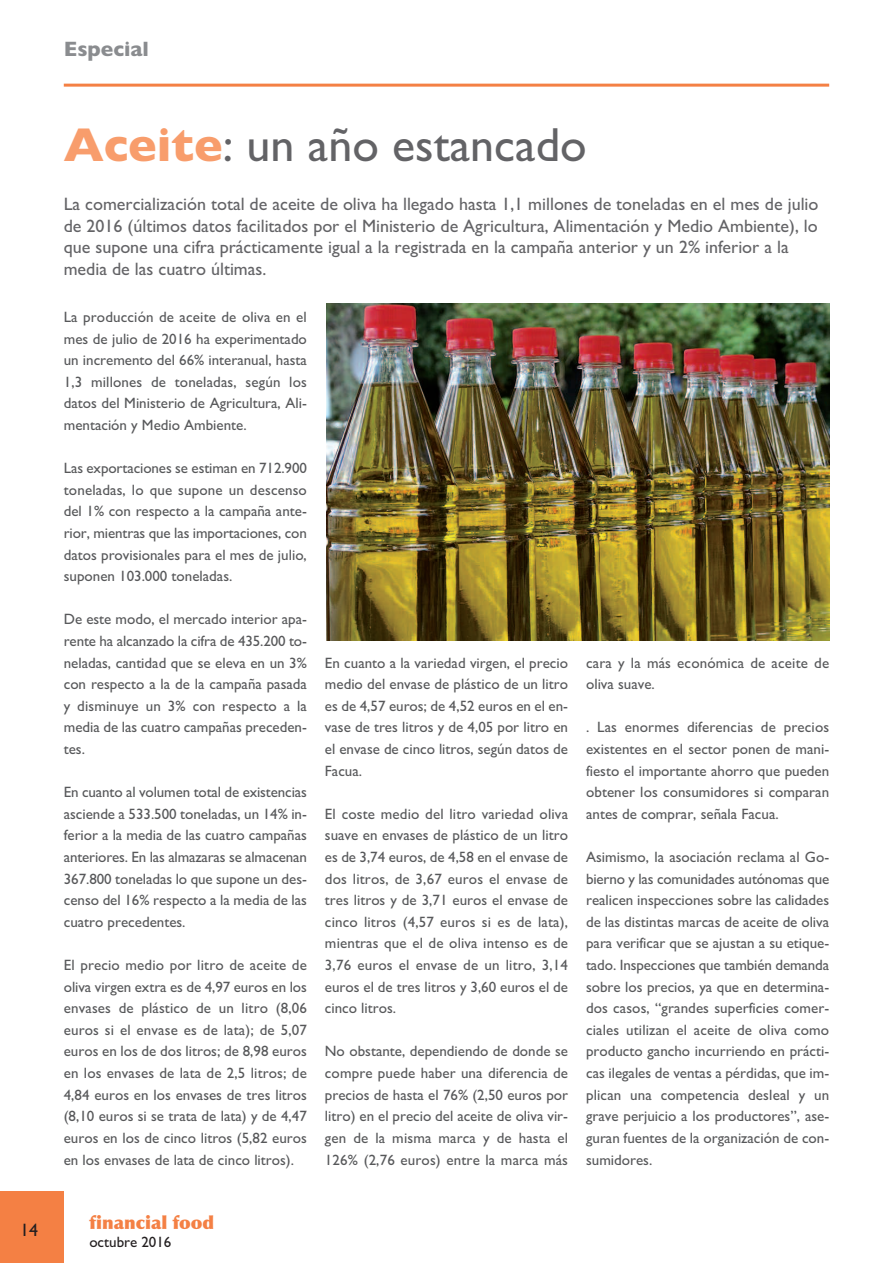
<style>
.page{position:relative;width:893px;height:1263px;background:#fff}
.page>*{position:absolute;margin:0;border:0;box-sizing:border-box;transform-origin:0 0}
.t1{font:48px "Gill Sans";color:#636366}
.t2{font:700 21px "Gill Sans";color:#8a8c8f}
.t3{font:18px/21.6px "Gill Sans";color:#636366}
.t4{font:900 18px "Optima";color:#f48044}
.t5{font:18px "Gill Sans";color:#231f20}
.t6{font:15px/21.6px "Gill Sans";color:#57585a;text-align:justify}
.t7{font:15px "Gill Sans";color:#231f20}
.s1{font-weight:700;color:#f89d6c}
</style>
<div class="page">
<hr style="left:64px;top:84px;width:765px;height:3px;background:#f48044">
<div style="left:0;top:1191px;width:64px;height:72px;background:#f48044"></div>
<img style="left:326px;top:303px;width:503px;height:338px">
<h2 class="t2" style="left:64px;top:36px;width:87px">Especial</h2>
<p class="t5" style="left:20px;top:1219px;width:19px">14</p>
<h1 class="t1" style="left:64px;top:116px;width:524px"><span class="s1">Aceite</span>: un año estancado</h1>
<p class="t3" style="left:64px;top:193px;width:756px">La comercialización total de aceite de oliva ha llegado hasta 1,1 millones de toneladas en el mes de julio de 2016 (últimos datos facilitados por el Ministerio de Agricultura, Alimentación y Medio Ambiente), lo que supone una cifra prácticamente igual a la registrada en la campaña anterior y un 2% inferior a la media de las cuatro últimas.</p>
<p class="t6" style="left:64px;top:306px;width:245px">La producción de aceite de oliva en el mes de julio de 2016 ha experimentado un incremento del 66% interanual, hasta 1,3 millones de toneladas, según los datos del Ministerio de Agricultura, Ali&shy;mentación y Medio Ambiente.</p>
<p class="t6" style="left:64px;top:457px;width:245px">Las exportaciones se estiman en 712.900 toneladas, lo que supone un descenso del 1% con respecto a la campaña ante&shy;rior, mientras que las importaciones, con datos provisionales para el mes de julio, suponen 103.000 toneladas.</p>
<p class="t6" style="left:64px;top:608px;width:245px">De este modo, el mercado interior apa&shy;rente ha alcanzado la cifra de 435.200 to&shy;neladas, cantidad que se eleva en un 3% con respecto a la de la campaña pasada y disminuye un 3% con respecto a la media de las cuatro campañas preceden&shy;tes.</p>
<p class="t6" style="left:64px;top:781px;width:245px">En cuanto al volumen total de existencias asciende a 533.500 toneladas, un 14% in&shy;ferior a la media de las cuatro campañas anteriores. En las almazaras se almacenan 367.800 toneladas lo que supone un des&shy;censo del 16% respecto a la media de las cuatro precedentes.</p>
<p class="t6" style="left:64px;top:954px;width:245px">El precio medio por litro de aceite de oliva virgen extra es de 4,97 euros en los envases de plástico de un litro (8,06 euros si el envase es de lata); de 5,07 euros en los de dos litros; de 8,98 euros en los envases de lata de 2,5 litros; de 4,84 euros en los envases de tres litros (8,10 euros si se trata de lata) y de 4,47 euros en los de cinco litros (5,82 euros en los envases de lata de cinco litros).</p>
<p class="t6" style="left:325px;top:652px;width:245px">En cuanto a la variedad virgen, el precio medio del envase de plástico de un litro es de 4,57 euros; de 4,52 euros en el en&shy;vase de tres litros y de 4,05 por litro en el envase de cinco litros, según datos de Facua.</p>
<p class="t6" style="left:325px;top:803px;width:245px">El coste medio del litro variedad oliva suave en envases de plástico de un litro es de 3,74 euros, de 4,58 en el envase de dos litros, de 3,67 euros el envase de tres litros y de 3,71 euros el envase de cinco litros (4,57 euros si es de lata), mientras que el de oliva intenso es de 3,76 euros el envase de un litro, 3,14 euros el de tres litros y 3,60 euros el de cinco litros.</p>
<p class="t6" style="left:325px;top:1040px;width:245px">No obstante, dependiendo de donde se compre puede haber una diferencia de precios de hasta el 76% (2,50 euros por litro) en el precio del aceite de oliva vir&shy;gen de la misma marca y de hasta el 126% (2,76 euros) entre la marca más</p>
<p class="t6" style="left:586px;top:652px;width:245px">cara y la más económica de aceite de oliva suave.</p>
<p class="t6" style="left:586px;top:716px;width:245px">. Las enormes diferencias de precios existentes en el sector ponen de mani&shy;fiesto el importante ahorro que pueden obtener los consumidores si comparan antes de comprar, señala Facua.</p>
<p class="t6" style="left:586px;top:846px;width:245px">Asimismo, la asociación reclama al Go&shy;bierno y las comunidades autónomas que realicen inspecciones sobre las calidades de las distintas marcas de aceite de oliva para verificar que se ajustan a su etique&shy;tado. Inspecciones que también demanda sobre los precios, ya que en determina&shy;dos casos, “grandes superficies comer&shy;ciales utilizan el aceite de oliva como producto gancho incurriendo en prácti&shy;cas ilegales de ventas a pérdidas, que im&shy;plican una competencia desleal y un grave perjuicio a los productores”, ase&shy;guran fuentes de la organización de con&shy;sumidores.</p>
<p class="t4" style="left:89px;top:1211px;width:126px">financial food</p>
<p class="t7" style="left:89px;top:1233px;width:84px">octubre 2016</p>
</div>
